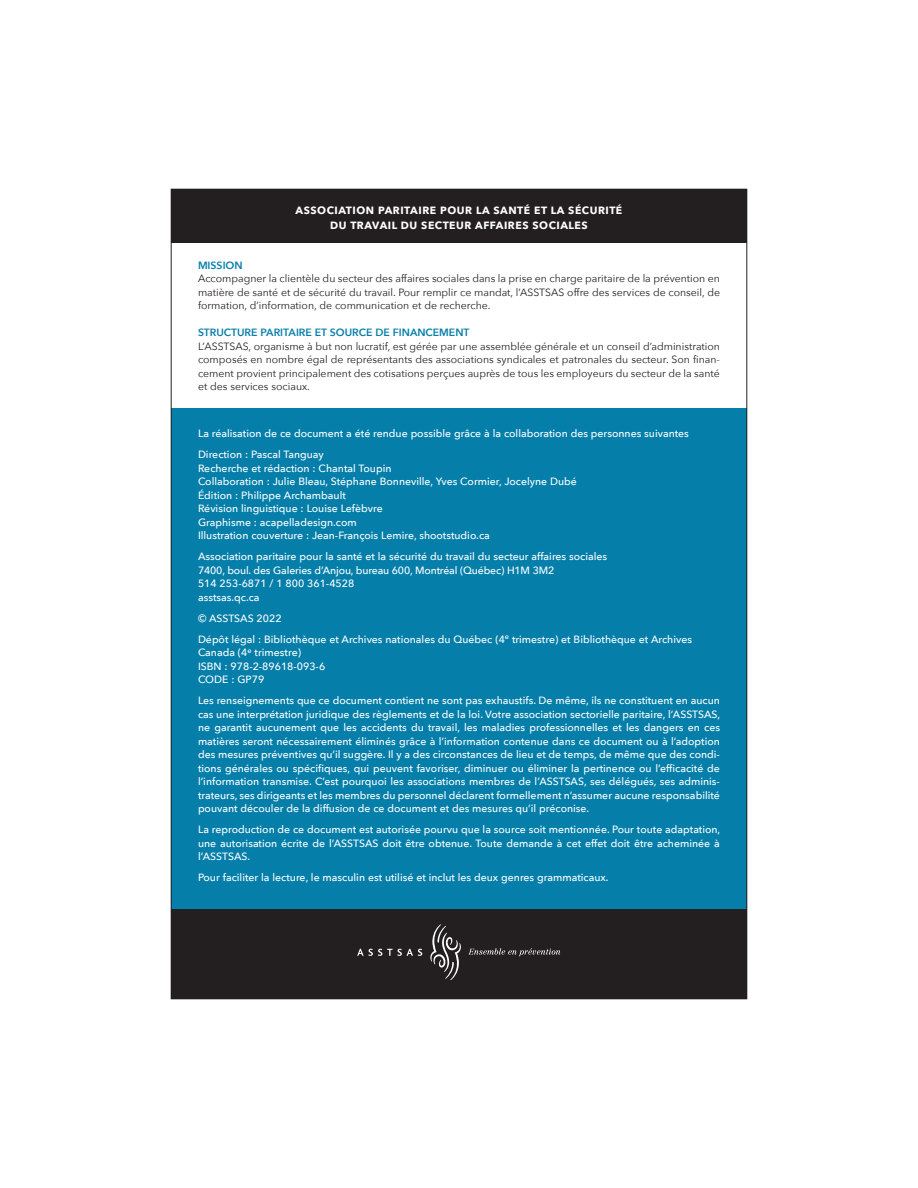
<style>
.page{position:relative;width:918px;height:1188px;background:#fff}
.page>*{position:absolute;margin:0;border:0;box-sizing:border-box;transform-origin:0 0}
.t1{font:500 10.5px/13.5px "Avenir Next";color:#fff;text-align:justify}
.t2{font:10.5px/13.5px "Avenir Next";color:#231f20;text-align:justify}
.t3{font:700 10.5px/15px "Avenir Next";letter-spacing:.05em;color:#fff;text-align:center}
.t4{font:600 10.5px "Avenir Next";color:#057faa}
</style>
<div class="page">
<div style="left:171px;top:189px;width:576px;height:54px;background:#231f20"></div>
<div style="left:171px;top:409px;width:576px;height:509px;background:#057faa"></div>
<div style="left:171px;top:909px;width:576px;height:90px;background:#231f20"></div>
<svg style="left:357px;top:949px;width:65px;height:7px"></svg>
<svg style="left:468px;top:948px;width:92px;height:8px"></svg>
<svg style="left:430px;top:924px;width:31px;height:56px"></svg>
<p class="t3" style="left:296px;top:203px;width:328px">ASSOCIATION PARITAIRE POUR LA SANTÉ ET LA SÉCURITÉ<br>DU TRAVAIL DU SECTEUR AFFAIRES SOCIALES</p>
<p class="t4" style="left:198px;top:256px;width:46px">MISSION</p>
<p class="t2" style="left:198px;top:271px;width:524px">Accompagner la clientèle du secteur des affaires sociales dans la prise en charge paritaire de la prévention en matière de santé et de sécurité du travail. Pour remplir ce mandat, l’ASSTSAS offre des services de conseil, de formation, d’information, de communication et de recherche.</p>
<p class="t4" style="left:198px;top:324px;width:273px">STRUCTURE PARITAIRE ET SOURCE DE FINANCEMENT</p>
<p class="t2" style="left:198px;top:339px;width:524px">L’ASSTSAS, organisme à but non lucratif, est gérée par une assemblée générale et un conseil d’administration composés en nombre égal de représentants des associations syndicales et patronales du secteur. Son finan&shy;cement provient principalement des cotisations perçues auprès de tous les employeurs du secteur de la santé et des services sociaux.</p>
<p class="t1" style="left:198px;top:426px;width:492px">La réalisation de ce document a été rendue possible grâce à la collaboration des personnes suivantes</p>
<p class="t1" style="left:198px;top:447px;width:127px">Direction : Pascal Tanguay</p>
<p class="t1" style="left:198px;top:461px;width:195px">Recherche et rédaction : Chantal Toupin</p>
<p class="t1" style="left:198px;top:474px;width:381px">Collaboration : Julie Bleau, Stéphane Bonneville, Yves Cormier, Jocelyne Dubé</p>
<p class="t1" style="left:198px;top:488px;width:149px">Édition : Philippe Archambault</p>
<p class="t1" style="left:198px;top:501px;width:186px">Révision linguistique : Louise Lefèbvre</p>
<p class="t1" style="left:198px;top:515px;width:160px">Graphisme : acapelladesign.com</p>
<p class="t1" style="left:198px;top:528px;width:293px">Illustration couverture : Jean-François Lemire, shootstudio.ca</p>
<p class="t1" style="left:198px;top:549px;width:411px">Association paritaire pour la santé et la sécurité du travail du secteur affaires sociales</p>
<p class="t1" style="left:198px;top:563px;width:358px">7400, boul. des Galeries d’Anjou, bureau 600, Montréal (Québec) H1M 3M2</p>
<p class="t1" style="left:198px;top:576px;width:158px">514 253-6871 / 1 800 361-4528</p>
<p class="t1" style="left:198px;top:590px;width:63px">asstsas.qc.ca</p>
<p class="t1" style="left:198px;top:611px;width:85px">© ASSTSAS 2022</p>
<p class="t1" style="left:198px;top:632px;width:496px">Dépôt légal : Bibliothèque et Archives nationales du Québec (4<sup>e</sup> trimestre) et Bibliothèque et Archives<br>Canada (4<sup>e</sup> trimestre)</p>
<p class="t1" style="left:198px;top:659px;width:129px">ISBN : 978-2-89618-093-6</p>
<p class="t1" style="left:198px;top:672px;width:68px">CODE : GP79</p>
<p class="t1" style="left:198px;top:693px;width:524px">Les renseignements que ce document contient ne sont pas exhaustifs. De même, ils ne constituent en aucun cas une interprétation juridique des règlements et de la loi. Votre association sectorielle paritaire, l’ASSTSAS, ne garantit aucunement que les accidents du travail, les maladies professionnelles et les dangers en ces matières seront nécessairement éliminés grâce à l’information contenue dans ce document ou à l’adoption des mesures préventives qu’il suggère. Il y a des circonstances de lieu et de temps, de même que des condi&shy;tions générales ou spécifiques, qui peuvent favoriser, diminuer ou éliminer la pertinence ou l’efficacité de l’information transmise. C’est pourquoi les associations membres de l’ASSTSAS, ses délégués, ses adminis&shy;trateurs, ses dirigeants et les membres du personnel déclarent formellement n’assumer aucune responsabilité pouvant découler de la diffusion de ce document et des mesures qu’il préconise.</p>
<p class="t1" style="left:198px;top:822px;width:524px">La reproduction de ce document est autorisée pourvu que la source soit mentionnée. Pour toute adaptation, une autorisation écrite de l’ASSTSAS doit être obtenue. Toute demande à cet effet doit être acheminée à l’ASSTSAS.</p>
<p class="t1" style="left:198px;top:870px;width:412px">Pour faciliter la lecture, le masculin est utilisé et inclut les deux genres grammaticaux.</p>
</div>
